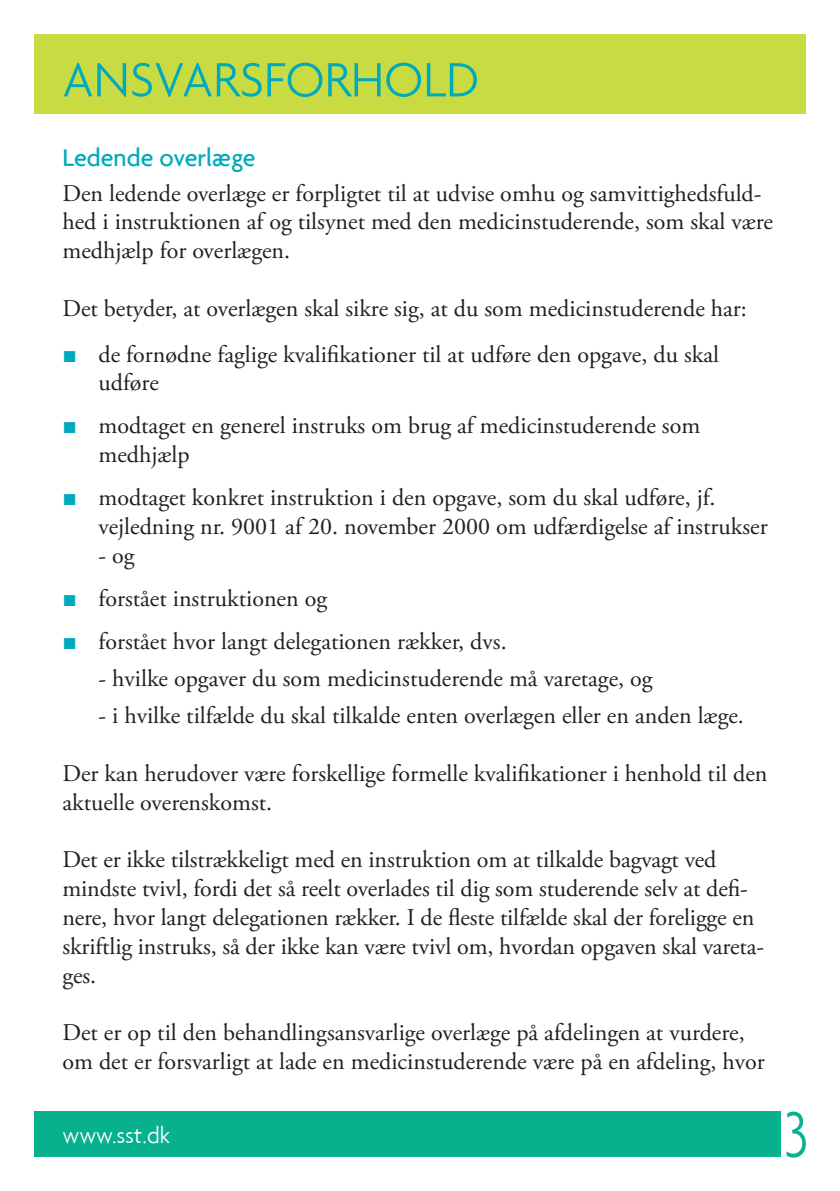
<style>
.page{position:relative;width:840px;height:1191px;background:#fff}
.page>*{position:absolute;margin:0;border:0;box-sizing:border-box;transform-origin:0 0}
.t1{font:300 70px "Agenda";color:#07b18d;scale:.8 1}
.t2{font:300 52px "Agenda";color:#00aabc}
.header1{font:500 26px "Agenda";color:#00aabc}
.brødtekst{font:24px/28.8px "Adobe Garamond Pro";color:#231f20}
.t3{font:300 24px "Agenda";color:#fff}
.s1{font-family:"Times New Roman";color:#00aabc}
</style>
<div class="page">
<div style="left:34px;top:34px;width:771px;height:79px;background:#c9db43"></div>
<div style="left:34px;top:1111px;width:746px;height:46px;background:#07b18d"></div>
<p class="t2" style="left:62px;top:49px;width:418px">ANSVARSFORHOLD</p>
<p class="header1" style="left:62px;top:142px;width:195px">Ledende overlæge</p>
<p class="brødtekst" style="left:62px;top:179px;width:711px">Den ledende overlæge er forpligtet til at udvise omhu og samvittighedsfuld&shy;hed i instruktionen af og tilsynet med den medicinstuderende, som skal være medhjælp for overlægen.</p>
<p class="brødtekst" style="left:62px;top:295px;width:685px">Det betyder, at overlægen skal sikre sig, at du som medicinstuderende har:</p>
<p class="brødtekst" style="left:98px;top:340px;width:621px;text-indent:-36px"><span class="s1">■</span> de fornødne faglige kvalifikationer til at udføre den opgave, du skal udføre</p>
<p class="brødtekst" style="left:98px;top:412px;width:603px;text-indent:-36px"><span class="s1">■</span> modtaget en generel instruks om brug af medicinstuderende som medhjælp</p>
<p class="brødtekst" style="left:98px;top:484px;width:670px;text-indent:-36px"><span class="s1">■</span> modtaget konkret instruktion i den opgave, som du skal udføre, jf. vejledning nr. 9001 af 20. november 2000 om udfærdigelse af instrukser</p>
<p class="brødtekst" style="left:98px;top:541px;width:38px">- og</p>
<p class="brødtekst" style="left:62px;top:584px;width:266px"><span class="s1">■</span> forstået instruktionen og</p>
<p class="brødtekst" style="left:62px;top:627px;width:445px"><span class="s1">■</span> forstået hvor langt delegationen rækker, dvs.</p>
<p class="brødtekst" style="left:98px;top:665px;width:555px">- hvilke opgaver du som medicinstuderende må varetage, og</p>
<p class="brødtekst" style="left:98px;top:702px;width:646px">- i hvilke tilfælde du skal tilkalde enten overlægen eller en anden læge.</p>
<p class="brødtekst" style="left:62px;top:760px;width:706px">Der kan herudover være forskellige formelle kvalifikationer i henhold til den aktuelle overenskomst.</p>
<p class="brødtekst" style="left:62px;top:846px;width:702px">Det er ikke tilstrækkeligt med en instruktion om at tilkalde bagvagt ved mindste tvivl, fordi det så reelt overlades til dig som studerende selv at defi&shy;nere, hvor langt delegationen rækker. I de fleste tilfælde skal der foreligge en skriftlig instruks, så der ikke kan være tvivl om, hvordan opgaven skal vareta&shy;ges.</p>
<p class="brødtekst" style="left:62px;top:1019px;width:703px">Det er op til den behandlingsansvarlige overlæge på afdelingen at vurdere, om det er forsvarligt at lade en medicinstuderende være på en afdeling, hvor</p>
<p class="t3" style="left:62px;top:1121px;width:109px">www.sst.dk</p>
<p class="t1" style="left:783px;top:1093px;width:32px">3</p>
</div>
